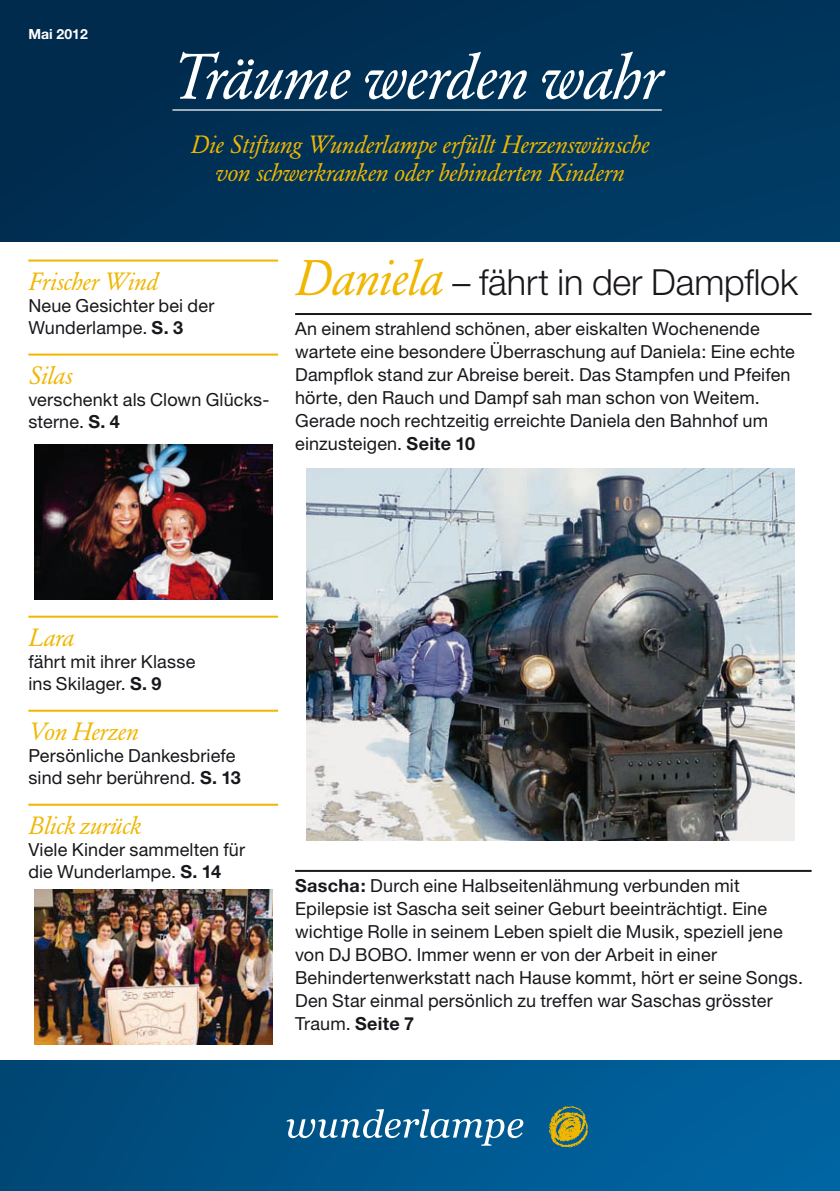
<style>
.page{position:relative;width:840px;height:1191px;background:#fff}
.page>*{position:absolute;margin:0;border:0;box-sizing:border-box;transform-origin:0 0}
.t1{font:62px "GA12 Italic Oldfigures";color:#fff}
.t2{font:300 36px "Helvetica Neue";color:#1a171c}
.t3{font:italic 24px/28.8px "GA12";color:#f0b600;text-align:center}
.t4{font:18px/23px "Helvetica Neue CE";letter-spacing:.01em;color:#1a171c}
.t5{font:700 14px "Helvetica Neue";color:#fff}
.s1{font-weight:700}
.s2{font-family:"GA12 Italic Oldfigures";font-weight:400;font-size:48px;color:#f0b600}
.s3{font-family:"Helvetica Neue";font-weight:700}
</style>
<div class="page">
<div style="left:0;top:1060px;width:839px;height:131px;background:linear-gradient(to right,#004775,#0065a3)"></div>
<div style="left:0;top:0;width:839px;height:242px;background:#003257"></div>
<svg style="left:286px;top:1109px;width:237px;height:36px;background:#3378a3"></svg>
<img style="left:548px;top:1105px;width:40px;height:42px">
<hr style="left:295px;top:313px;width:516px;height:2px;background:#1a171c">
<hr style="left:295px;top:870px;width:516px;height:2px;background:#1a171c">
<img style="left:306px;top:468px;width:488px;height:372px">
<hr style="left:28px;top:259px;width:250px;height:2px;background:#f0b600">
<hr style="left:28px;top:353px;width:250px;height:2px;background:#f0b600">
<hr style="left:28px;top:615px;width:250px;height:2px;background:#f0b600">
<hr style="left:28px;top:709px;width:250px;height:2px;background:#f0b600">
<hr style="left:28px;top:803px;width:250px;height:2px;background:#f0b600">
<img style="left:34px;top:889px;width:238px;height:155px">
<img style="left:34px;top:445px;width:238px;height:154px">
<hr style="left:172px;top:109px;width:489px;height:2px;background:#fff">
<p class="t5" style="left:28px;top:29px;width:61px">Mai 2012</p>
<h1 class="t1" style="left:172px;top:52px;width:490px">Träume werden wahr</h1>
<h3 class="t3" style="left:190px;top:132px;width:460px">Die Stiftung Wunderlampe erfüllt Herzenswünsche von schwerkranken oder behinderten Kindern</h3>
<h3 class="t3" style="left:28px;top:269px;width:131px">Frischer Wind</h3>
<p class="t4" style="left:28px;top:297px;width:187px;line-height:22px">Neue Gesichter bei der<br>Wunderlampe. <span class="s1">S. 3</span></p>
<h3 class="t3" style="left:28px;top:363px;width:46px">Silas</h3>
<p class="t4" style="left:28px;top:391px;width:242px;line-height:22px">verschenkt als Clown Glücks&shy;sterne. <span class="s1">S. 4</span></p>
<h2 class="t2" style="left:295px;top:269px;width:504px"><span class="s2">Daniela</span> – fährt in der Dampflok</h2>
<p class="t4" style="left:295px;top:319px;width:501px">An einem strahlend schönen, aber eiskalten Wochenende wartete eine besondere Überraschung auf Daniela: Eine echte Dampflok stand zur Abreise bereit. Das Stampfen und Pfeifen hörte, den Rauch und Dampf sah man schon von Weitem.<br>Gerade noch rechtzeitig erreichte Daniela den Bahnhof um einzusteigen. <span class="s3">Seite 10</span></p>
<h3 class="t3" style="left:28px;top:625px;width:47px">Lara</h3>
<p class="t4" style="left:28px;top:653px;width:168px;line-height:22px">fährt mit ihrer Klasse ins Skilager. <span class="s1">S. 9</span></p>
<h3 class="t3" style="left:28px;top:719px;width:111px">Von Herzen</h3>
<p class="t4" style="left:28px;top:747px;width:214px;line-height:22px">Persönliche Dankesbriefe sind sehr berührend. <span class="s1">S. 13</span></p>
<h3 class="t3" style="left:28px;top:813px;width:114px">Blick zurück</h3>
<p class="t4" style="left:28px;top:841px;width:218px;line-height:22px">Viele Kinder sammelten für die Wunderlampe. <span class="s1">S. 14</span></p>
<p class="t4" style="left:295px;top:876px;width:509px"><span class="s3">Sascha:</span> Durch eine Halbseitenlähmung verbunden mit Epilepsie ist Sascha seit seiner Geburt beeinträchtigt. Eine wichtige Rolle in seinem Leben spielt die Musik, speziell jene von DJ BOBO. Immer wenn er von der Arbeit in einer Behindertenwerkstatt nach Hause kommt, hört er seine Songs.<br>Den Star einmal persönlich zu treffen war Saschas grösster Traum. <span class="s3">Seite 7</span></p>
</div>
